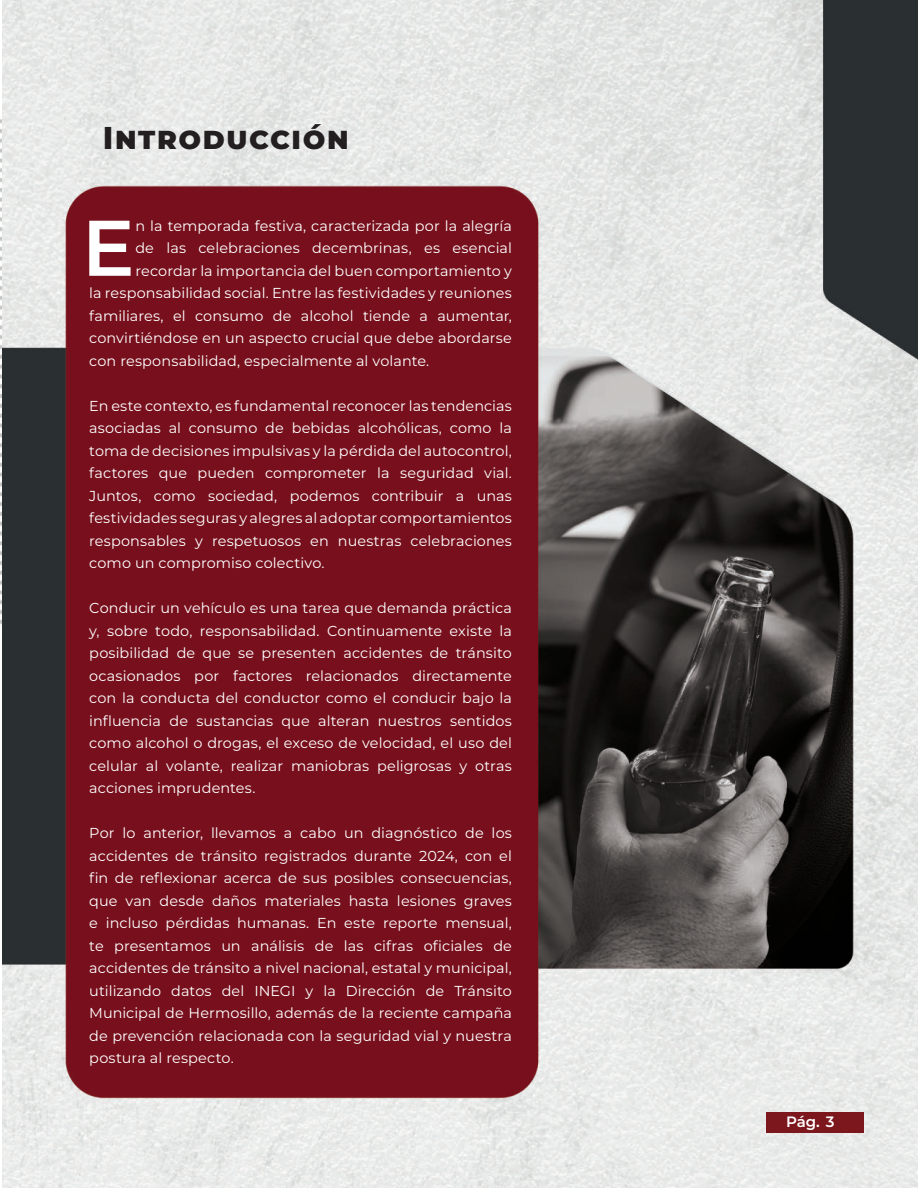
<style>
.page{position:relative;width:918px;height:1188px;background:#fff}
.page>*{position:absolute;margin:0;border:0;box-sizing:border-box;transform-origin:0 0}
.t1{font:600 78.75px "Montserrat";color:#fff}
.t2{font:800 31.5px "Montserrat";letter-spacing:.04em;color:#231f20}
.t3{font:600 15px "Montserrat";color:#fff}
.t4{font:14.4px/22.5px "Montserrat";letter-spacing:.005em;color:#fff;text-align:justify}
</style>
<div class="page">
<img style="left:1px;top:0;width:917px;height:1188px">
<div style="left:766px;top:1113px;width:97px;height:20px;background:#7d171e"></div>
<hr style="left:0;top:0;width:1px;height:1188px;background:#2a2e30">
<h2 class="t2" style="left:103px;top:116px;width:248px">Introducción</h2>
<h1 class="t1" style="left:82px;top:195px;width:54px">E</h1>
<p class="t4" style="left:135px;top:214px;width:378px">n la temporada festiva, caracterizada por la alegría</p>
<p class="t4" style="left:135px;top:237px;width:378px">de las celebraciones decembrinas, es esencial</p>
<p class="t4" style="left:135px;top:259px;width:378px">recordar la importancia del buen comportamiento y</p>
<p class="t4" style="left:89px;top:282px;width:424px">la responsabilidad social. Entre las festividades y reuniones</p>
<p class="t4" style="left:89px;top:304px;width:424px">familiares, el consumo de alcohol tiende a aumentar,</p>
<p class="t4" style="left:89px;top:327px;width:424px">convirtiéndose en un aspecto crucial que debe abordarse</p>
<p class="t4" style="left:89px;top:349px;width:342px">con responsabilidad, especialmente al volante.</p>
<p class="t4" style="left:89px;top:394px;width:424px">En este contexto, es fundamental reconocer las tendencias asociadas al consumo de bebidas alcohólicas, como la toma de decisiones impulsivas y la pérdida del autocontrol, factores que pueden comprometer la seguridad vial.<br>Juntos, como sociedad, podemos contribuir a unas festividades seguras y alegres al adoptar comportamientos responsables y respetuosos en nuestras celebraciones como un compromiso colectivo.</p>
<p class="t4" style="left:89px;top:597px;width:424px">Conducir un vehículo es una tarea que demanda práctica y, sobre todo, responsabilidad. Continuamente existe la posibilidad de que se presenten accidentes de tránsito ocasionados por factores relacionados directamente con la conducta del conductor como el conducir bajo la influencia de sustancias que alteran nuestros sentidos como alcohol o drogas, el exceso de velocidad, el uso del celular al volante, realizar maniobras peligrosas y otras acciones imprudentes.</p>
<p class="t4" style="left:89px;top:822px;width:424px">Por lo anterior, llevamos a cabo un diagnóstico de los accidentes de tránsito registrados durante 2024, con el fin de reflexionar acerca de sus posibles consecuencias, que van desde daños materiales hasta lesiones graves e incluso pérdidas humanas. En este reporte mensual, te presentamos un análisis de las cifras oficiales de accidentes de tránsito a nivel nacional, estatal y municipal, utilizando datos del INEGI y la Dirección de Tránsito Municipal de Hermosillo, además de la reciente campaña de prevención relacionada con la seguridad vial y nuestra postura al respecto.</p>
<p class="t3" style="left:786px;top:1112px;width:50px">Pág. 3</p>
</div>
